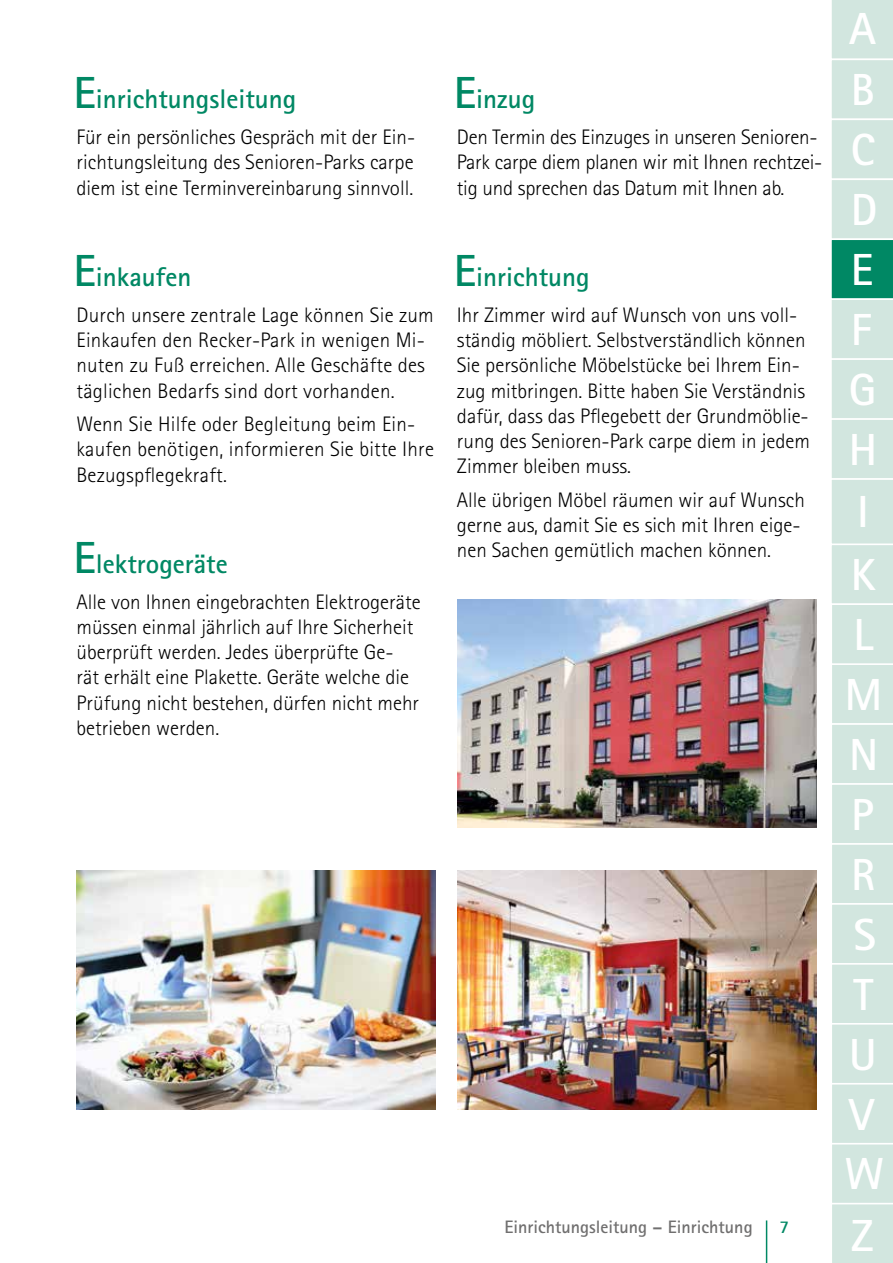
<style>
.page{position:relative;width:893px;height:1263px;background:#fff}
.page>*{position:absolute;margin:0;border:0;box-sizing:border-box;transform-origin:0 0}
.t1{font:700 45px/60.2px "Rotis Sans Serif Std";color:#fff}
.t2{font:700 27px "Rotis Sans Serif Std";color:#008864}
.t3{font:300 21px/25.2px "Rotis Sans Serif Std";color:#000}
.t4{font:700 18px "Rotis Sans Serif Std";color:#706f6f}
.t5{font:700 18px "Rotis Sans Serif Std";color:#008864}
.s1{font-size:45px}
</style>
<div class="page">
<hr style="left:766px;top:1220px;width:1px;height:43px;background:#008864">
<svg style="left:831px;top:0;width:62px;height:1263px;background:#cae2da"></svg>
<img style="left:457px;top:600px;width:359px;height:228px">
<img style="left:457px;top:870px;width:359px;height:240px">
<img style="left:77px;top:870px;width:359px;height:240px">
<p class="t2" style="left:73px;top:82px;width:225px"><span class="s1">E</span>inrichtungsleitung</p>
<p class="t3" style="left:77px;top:125px;width:340px;text-align:justify">Für ein persönliches Gespräch mit der Ein&shy;richtungsleitung des Senioren-Parks carpe diem ist eine Terminvereinbarung sinnvoll.</p>
<p class="t2" style="left:73px;top:259px;width:120px"><span class="s1">E</span>inkaufen</p>
<p class="t3" style="left:77px;top:303px;width:359px">Durch unsere zentrale Lage können Sie zum Einkaufen den Recker-Park in wenigen Mi&shy;nuten zu Fuß erreichen. Alle Geschäfte des täglichen Bedarfs sind dort vorhanden.</p>
<p class="t3" style="left:77px;top:412px;width:359px">Wenn Sie Hilfe oder Begleitung beim Ein&shy;kaufen benötigen, informieren Sie bitte Ihre<br>Bezugspflegekraft.</p>
<p class="t2" style="left:73px;top:546px;width:156px"><span class="s1">E</span>lektrogeräte</p>
<p class="t3" style="left:77px;top:589px;width:346px">Alle von Ihnen eingebrachten Elektrogeräte müssen einmal jährlich auf Ihre Sicherheit überprüft werden. Jedes überprüfte Ge&shy;rät erhält eine Plakette. Geräte welche die Prüfung nicht bestehen, dürfen nicht mehr betrieben werden.</p>
<p class="t2" style="left:454px;top:82px;width:83px"><span class="s1">E</span>inzug</p>
<p class="t3" style="left:457px;top:125px;width:367px">Den Termin des Einzuges in unseren Senioren-<br>Park carpe diem planen wir mit Ihnen rechtzei&shy;tig und sprechen das Datum mit Ihnen ab.</p>
<p class="t2" style="left:454px;top:259px;width:138px"><span class="s1">E</span>inrichtung</p>
<p class="t3" style="left:457px;top:303px;width:355px">Ihr Zimmer wird auf Wunsch von uns voll&shy;ständig möbliert. Selbstverständlich können Sie persönliche Möbelstücke bei Ihrem Ein&shy;zug mitbringen. Bitte haben Sie Verständnis dafür, dass das Pflegebett der Grundmöblie&shy;rung des Senioren-Park carpe diem in jedem Zimmer bleiben muss.</p>
<p class="t3" style="left:457px;top:487px;width:350px">Alle übrigen Möbel räumen wir auf Wunsch gerne aus, damit Sie es sich mit Ihren eige&shy;nen Sachen gemütlich machen können.</p>
<p class="t4" style="left:505px;top:1215px;width:250px">Einrichtungsleitung – Einrichtung</p>
<p class="t5" style="left:779px;top:1215px;width:11px">7</p>
<h1 class="t1" style="left:849px;top:-2px;width:30px">A<br>B<br>C<br>D<br>E<br>F<br>G<br>H</h1>
<h1 class="t1" style="left:857px;top:482px;width:13px">I</h1>
<h1 class="t1" style="left:851px;top:544px;width:27px">K</h1>
<h1 class="t1" style="left:853px;top:604px;width:21px">L</h1>
<h1 class="t1" style="left:845px;top:664px;width:41px">M<br>N<br>P<br>R<br>S<br>T<br>U<br>V<br>W<br>Z</h1>
</div>
